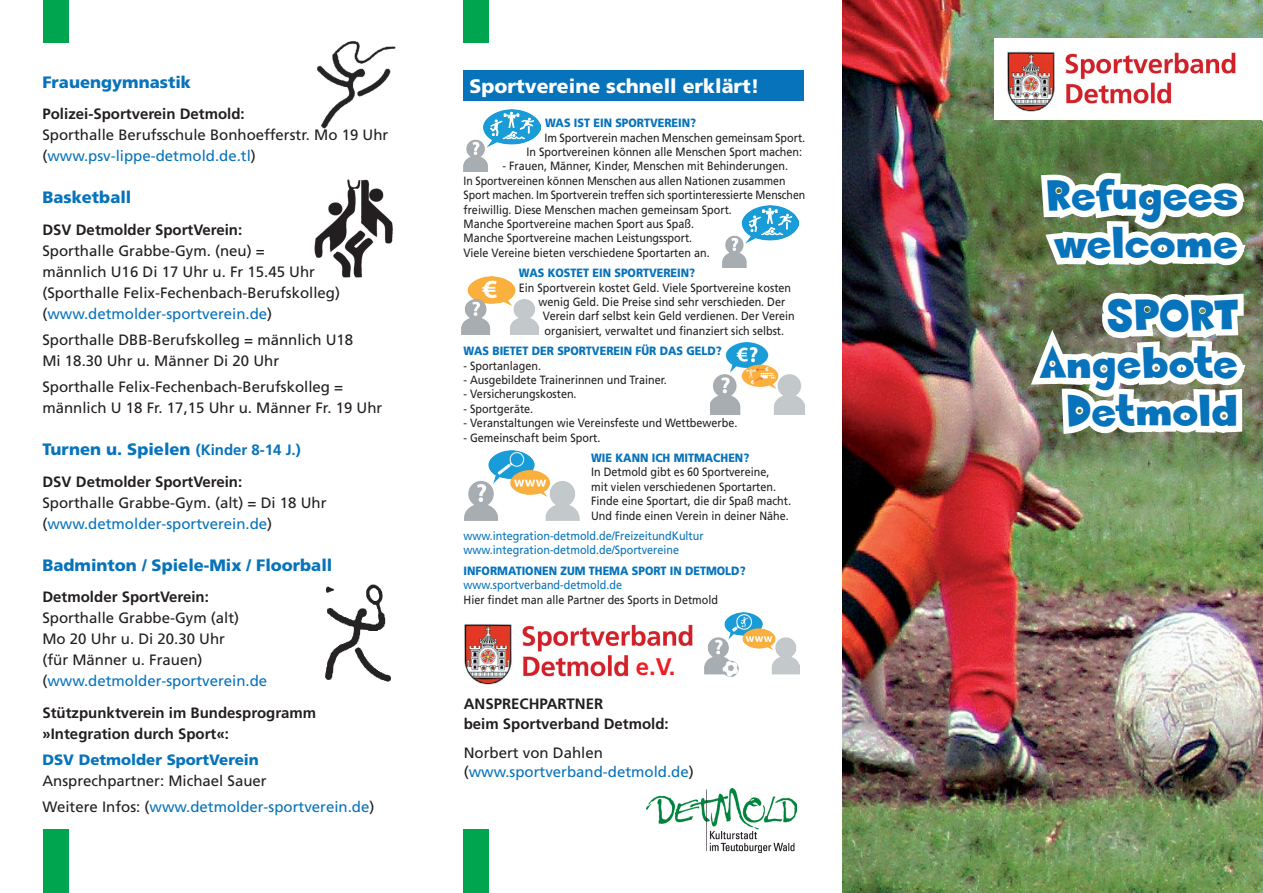
<style>
.page{position:relative;width:1263px;height:893px;background:#fff}
.page>*{position:absolute;margin:0;border:0;box-sizing:border-box;transform-origin:0 0}
.t1{font:46.5px/48px "Sneakerhead BTN";color:#0773bb;scale:.95 1}
.t2{font:700 24px "Frutiger";color:#ee1d23}
.t3{font:900 19.5px "Frutiger";color:#fff}
.t4{font:900 16.5px "Frutiger";color:#0773bb}
.t5{font:15px/21px "Frutiger";color:#231f20}
.t6{font:700 15px/19.5px "Frutiger";color:#231f20}
.t7{font:15px/19.5px "Frutiger";color:#0773bb}
.t8{font:900 15px "Frutiger";color:#0773bb}
.t9{font:12px/14.4px "Frutiger";color:#231f20;scale:.9 1}
.t10{font:900 12px "Frutiger";color:#0773bb;scale:.9 1}
.t11{font:12px/14.4px "Frutiger";color:#0773bb;scale:.9 1}
.s1{color:#0773bb}
.s2{font-weight:700;font-size:15px}
.s3{color:#231f20}
</style>
<div class="page">
<img style="left:646px;top:789px;width:150px;height:64px">
<img style="left:842px;top:0;width:421px;height:893px">
<img style="left:314px;top:179px;width:79px;height:98px">
<div style="left:43px;top:0;width:26px;height:893px;background:#00a54f"></div>
<div style="left:36px;top:44px;width:45px;height:785px;background:#fff"></div>
<div style="left:463px;top:0;width:26px;height:893px;background:#00a54f"></div>
<div style="left:462px;top:44px;width:39px;height:785px;background:#fff"></div>
<img style="left:1022px;top:150px;width:231px;height:452px">
<img style="left:994px;top:39px;width:269px;height:81px">
<img style="left:464px;top:624px;width:241px;height:61px">
<img style="left:318px;top:41px;width:78px;height:88px">
<img style="left:326px;top:585px;width:64px;height:96px">
<div style="left:463px;top:70px;width:341px;height:31px;background:#0773bb"></div>
<img style="left:464px;top:109px;width:76px;height:62px">
<img style="left:711px;top:342px;width:93px;height:72px">
<img style="left:705px;top:612px;width:95px;height:65px">
<img style="left:462px;top:276px;width:76px;height:59px">
<img style="left:464px;top:451px;width:115px;height:69px">
<img style="left:722px;top:205px;width:77px;height:63px">
<h3 class="t4" style="left:42px;top:72px;width:150px">Frauengymnastik</h3>
<p class="t6" style="left:42px;top:104px;width:204px">Polizei-Sportverein Detmold:</p>
<p class="t5" style="left:42px;top:125px;width:347px">Sporthalle Berufsschule Bonhoefferstr. Mo 19 Uhr (<span class="s1">www.psv-lippe-detmold.de.tl</span>)</p>
<h3 class="t4" style="left:42px;top:187px;width:90px">Basketball</h3>
<p class="t6" style="left:42px;top:220px;width:201px">DSV Detmolder SportVerein:</p>
<p class="t5" style="left:42px;top:240px;width:299px">Sporthalle Grabbe-Gym. (neu) =<br>männlich U16 Di 17 Uhr u. Fr 15.45 Uhr (Sporthalle Felix-Fechenbach-Berufskolleg) (<span class="s1">www.detmolder-sportverein.de</span>)</p>
<p class="t5" style="left:42px;top:329px;width:312px">Sporthalle DBB-Berufskolleg = männlich U18<br>Mi 18.30 Uhr u. Männer Di 20 Uhr</p>
<p class="t5" style="left:42px;top:377px;width:341px">Sporthalle Felix-Fechenbach-Berufskolleg = männlich U 18 Fr. 17,15 Uhr u. Männer Fr. 19 Uhr</p>
<h3 class="t4" style="left:42px;top:439px;width:260px">Turnen u. Spielen <span class="s2">(Kinder 8-14 J.)</span></h3>
<p class="t6" style="left:42px;top:472px;width:201px">DSV Detmolder SportVerein:</p>
<p class="t5" style="left:42px;top:492px;width:286px">Sporthalle Grabbe-Gym. (alt) = Di 18 Uhr (<span class="s1">www.detmolder-sportverein.de</span>)</p>
<h3 class="t4" style="left:42px;top:555px;width:291px">Badminton / Spiele-Mix / Floorball</h3>
<p class="t6" style="left:42px;top:587px;width:168px">Detmolder SportVerein:</p>
<p class="t5" style="left:42px;top:608px;width:226px">Sporthalle Grabbe-Gym (alt)<br>Mo 20 Uhr u. Di 20.30 Uhr<br>(für Männer u. Frauen) (<span class="s1">www.detmolder-sportverein.de</span></p>
<p class="t6" style="left:42px;top:702px;width:275px;line-height:21px">Stützpunktverein im Bundesprogramm »Integration durch Sport«:</p>
<p class="t8" style="left:42px;top:751px;width:218px">DSV Detmolder SportVerein</p>
<p class="t5" style="left:42px;top:768px;width:333px;line-height:26.2px">Ansprechpartner: Michael Sauer<br>Weitere Infos: (<span class="s1">www.detmolder-sportverein.de</span>)</p>
<h3 class="t3" style="left:469px;top:74px;width:292px">Sportvereine schnell erklärt!</h3>
<p class="t10" style="left:545px;top:116px;width:169px">WAS IST EIN SPORTVEREIN?</p>
<p class="t9" style="left:527px;top:130px;width:311px;text-align:right">Im Sportverein machen Menschen gemeinsam Sport.<br>In Sportvereinen können alle Menschen Sport machen:</p>
<p class="t9" style="left:464px;top:159px;width:381px;text-indent:39px">- Frauen, Männer, Kinder, Menschen mit Behinderungen.<br>In Sportvereinen können Menschen aus allen Nationen zusammen Sport machen. Im Sportverein treffen sich sportinteressierte Menschen freiwillig. Diese Menschen machen gemeinsam Sport.<br>Manche Sportvereine machen Sport aus Spaß.<br>Manche Sportvereine machen Leistungssport.<br>Viele Vereine bieten verschiedene Sportarten an.</p>
<p class="t10" style="left:519px;top:266px;width:197px">WAS KOSTET EIN SPORTVEREIN?</p>
<p class="t9" style="left:519px;top:280px;width:304px">Ein Sportverein kostet Geld. Viele Sportvereine kosten</p>
<p class="t9" style="left:539px;top:295px;width:276px">wenig Geld. Die Preise sind sehr verschieden. Der</p>
<p class="t9" style="left:543px;top:309px;width:281px">Verein darf selbst kein Geld verdienen. Der Verein</p>
<p class="t9" style="left:545px;top:323px;width:268px">organisiert, verwaltet und finanziert sich selbst.</p>
<p class="t10" style="left:464px;top:344px;width:289px">WAS BIETET DER SPORTVEREIN FÜR DAS GELD?</p>
<p class="t9" style="left:464px;top:358px;width:88px">- Sportanlagen.</p>
<p class="t9" style="left:464px;top:373px;width:227px">- Ausgebildete Trainerinnen und Trainer.</p>
<p class="t9" style="left:464px;top:387px;width:127px">- Versicherungskosten.</p>
<p class="t9" style="left:464px;top:401px;width:79px">- Sportgeräte.</p>
<p class="t9" style="left:464px;top:416px;width:306px">- Veranstaltungen wie Vereinsfeste und Wettbewerbe.</p>
<p class="t9" style="left:464px;top:430px;width:154px">- Gemeinschaft beim Sport.</p>
<p class="t10" style="left:591px;top:450px;width:177px">WIE KANN ICH MITMACHEN?</p>
<p class="t9" style="left:591px;top:465px;width:224px">In Detmold gibt es 60 Sportvereine,<br>mit vielen verschiedenen Sportarten.<br>Finde eine Sportart, die dir Spaß macht.<br>Und finde einen Verein in deiner Nähe.</p>
<p class="t11" style="left:464px;top:529px;width:268px">www.integration-detmold.de/FreizeitundKultur www.integration-detmold.de/Sportvereine</p>
<p class="t10" style="left:464px;top:563px;width:315px">INFORMATIONEN ZUM THEMA SPORT IN DETMOLD?</p>
<p class="t11" style="left:464px;top:578px;width:178px">www.sportverband-detmold.de</p>
<p class="t9" style="left:464px;top:592px;width:284px">Hier findet man alle Partner des Sports in Detmold</p>
<h2 class="t2" style="left:636px;top:653px;width:41px">e.V.</h2>
<p class="t6" style="left:464px;top:694px;width:207px">Ansprechpartner<br>beim Sportverband Detmold:</p>
<p class="t7" style="left:464px;top:743px;width:232px"><span class="s3">Norbert von Dahlen (</span>www.sportverband-detmold.de<span class="s3">)</span></p>
<h1 class="t1" style="left:1046px;top:172px;width:204px">Refugees welcome</h1>
<h1 class="t1" style="left:1040px;top:292px;width:210px;text-align:right">SPORT<br>Angebote<br>Detmold</h1>
</div>
